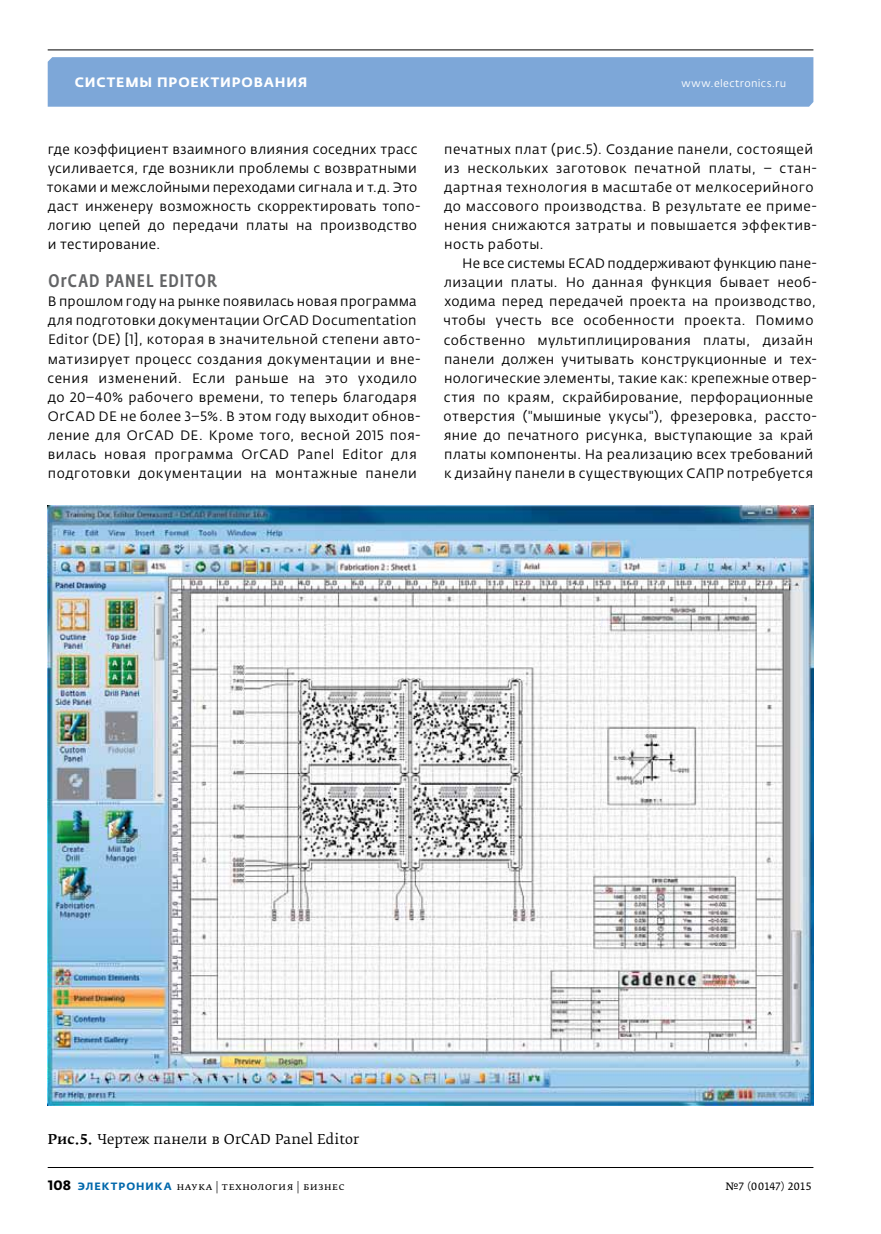
<style>
.page{position:relative;width:881px;height:1234px;background:#fff}
.page>*{position:absolute;margin:0;border:0;box-sizing:border-box;transform-origin:0 0}
.t1{font:500 18px "Fedra Sans Cond Pro";letter-spacing:.065em;color:#636466}
.t2{font:13.5px/19px "Fedra Sans Pro";letter-spacing:.03em;color:#000}
.t3{font:13.5px "Fedra Serif B Pro";letter-spacing:.005em;color:#000}
.t4{font:700 13.5px "Fedra Sans Alt Pro";letter-spacing:.06em;color:#fff}
.t5{font:10.5px "Fedra Serif B Pro";letter-spacing:.04em;color:#000}
.t6{font:10.5px "Fedra Sans Pro";letter-spacing:.035em;color:#fff}
.t7{font:10.5px "Fedra Serif A Pro";letter-spacing:.035em;color:#000}
.s1{font-weight:500}
.s2{font-family:"Fedra Sans Pro";font-weight:700;font-size:13.5px}
.s3{font-family:"Fedra Sans Alt Pro";font-weight:700;color:#0068ac}
</style>
<div class="page">
<div style="left:48px;top:57px;width:765px;height:50px;background:#7da7d8"></div>
<hr style="left:48px;top:49px;width:765px;height:1px;background:#000">
<hr style="left:48px;top:1166px;width:765px;height:1px;background:#000">
<img style="left:48px;top:505px;width:765px;height:600px">
<p class="t4" style="left:75px;top:74px;width:234px">Системы проектирования</p>
<p class="t6" style="left:681px;top:77px;width:106px">www.electronics.ru</p>
<p class="t2" style="left:47px;top:140px;width:374px">где коэффициент взаимного влияния соседних трасс усиливается, где возникли проблемы с возвратными токами и межслойными переходами сигнала и т.д. Это даст инженеру возможность скорректировать топо&shy;логию цепей до передачи платы на производство и тестирование.</p>
<h1 class="t1" style="left:48px;top:270px;width:170px">ORCAD PANEL EDITOR</h1>
<p class="t2" style="left:47px;top:292px;width:374px">В прошлом году на рынке появилась новая программа для подготовки документации OrCAD Documentation Editor (DE) [1], которая в значительной степени авто&shy;матизирует процесс создания документации и вне&shy;сения изменений. Если раньше на это уходило до 20–40% рабочего времени, то теперь благодаря OrCAD DE не более 3–5%. В этом году выходит обнов&shy;ление для OrCAD DE. Кроме того, весной 2015 поя&shy;вилась новая программа OrCAD Panel Editor для подготовки документации на монтажные панели</p>
<p class="t2" style="left:444px;top:140px;width:374px">печатных плат (рис.5). Создание панели, состоящей из нескольких заготовок печатной платы, – стан&shy;дартная технология в масштабе от мелкосерийного до массового производства. В результате ее приме&shy;нения снижаются затраты и повышается эффектив&shy;ность работы.</p>
<p class="t2" style="left:443px;top:254px;width:374px;text-indent:19px">Не все системы ECAD поддерживают функцию пане&shy;лизации платы. Но данная функция бывает необ&shy;ходима перед передачей проекта на производство, чтобы учесть все особенности проекта. Помимо собственно мультиплицирования платы, дизайн панели должен учитывать конструкционные и тех&shy;нологические элементы, такие как: крепежные отвер&shy;стия по краям, скрайбирование, перфорационные отверстия ("мышиные укусы"), фрезеровка, рассто&shy;яние до печатного рисунка, выступающие за край платы компоненты. На реализацию всех требований к дизайну панели в существующих САПР потребуется</p>
<p class="t3" style="left:48px;top:1130px;width:313px"><span class="s1">Рис.5.</span> Чертеж панели в OrCAD Panel Editor</p>
<p class="t5" style="left:48px;top:1179px;width:298px"><span class="s2">108</span> <span class="s3">ЭЛЕКТРОНИКА</span> наука | технология | бизнес</p>
<p class="t7" style="left:725px;top:1179px;width:87px">№7 (00147) 2015</p>
</div>
